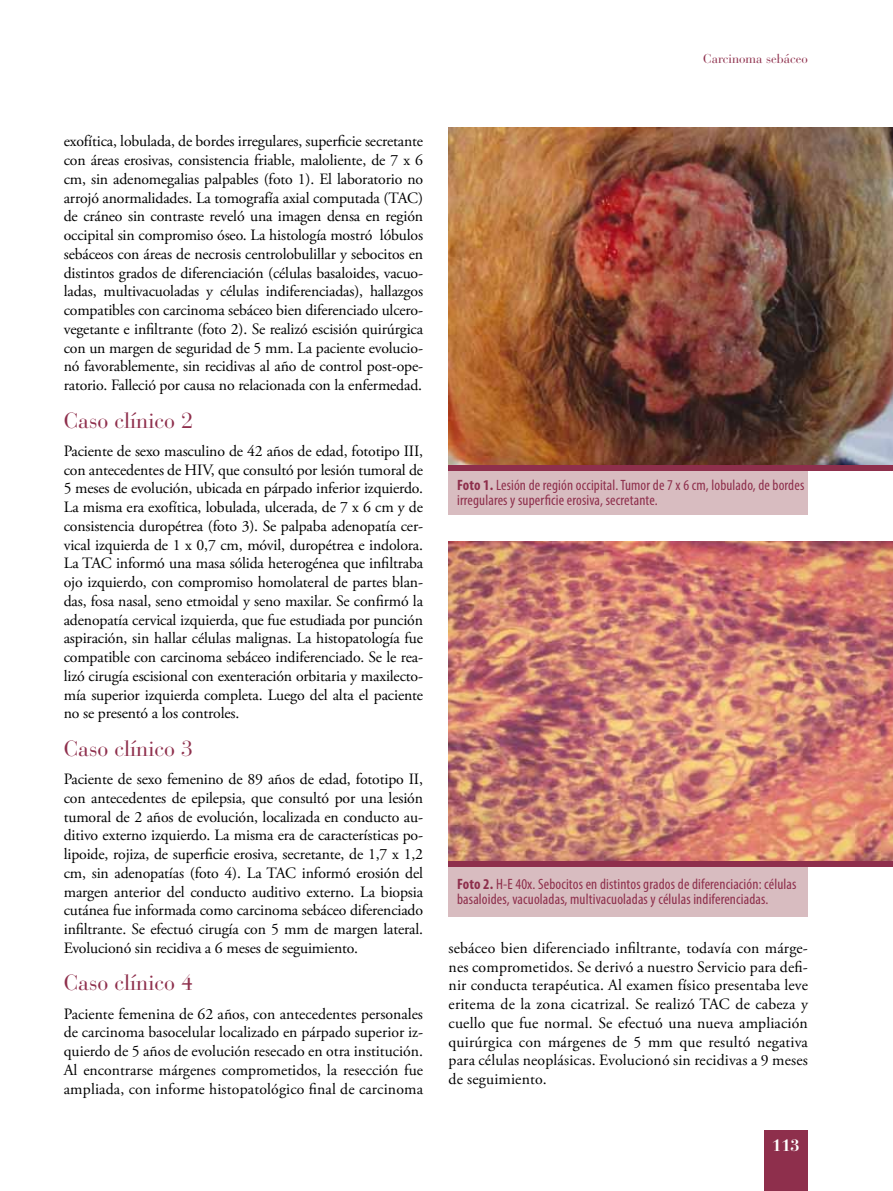
<style>
.page{position:relative;width:893px;height:1191px;background:#fff}
.page>*{position:absolute;margin:0;border:0;box-sizing:border-box;transform-origin:0 0}
.t1{font:21.75px "Bauer Bodoni";color:#8e2f4c}
.t2{font:700 16.5px "Bauer Bodoni";color:#fff}
.t3{font:15.75px/18.8px "Adobe Garamond Pro";letter-spacing:-.01em;color:#000;text-align:justify}
.t4{font:condensed 15px/15px "Myriad Pro";letter-spacing:.01em;color:#8e2f4c}
.t5{font:12.75px "Bauer Bodoni";color:#8e2f4c}
.s1{font-weight:700}
</style>
<div class="page">
<div style="left:764px;top:1130px;width:44px;height:61px;background:#8e2f4c"></div>
<img style="left:449px;top:541px;width:444px;height:320px">
<img style="left:449px;top:128px;width:444px;height:337px">
<div style="left:449px;top:469px;width:359px;height:46px;background:#d8bcc0"></div>
<div style="left:449px;top:866px;width:359px;height:50px;background:#d8bcc0"></div>
<div style="left:449px;top:465px;width:444px;height:5px;background:#8e2f4c"></div>
<div style="left:449px;top:861px;width:444px;height:5px;background:#8e2f4c"></div>
<p class="t5" style="left:703px;top:51px;width:106px">Carcinoma sebáceo</p>
<p class="t3" style="left:64px;top:133px;width:361px">exofítica, lobulada, de bordes irregulares, superficie secretante con áreas erosivas, consistencia friable, maloliente, de 7 x 6 cm, sin adenomegalias palpables (foto 1). El laboratorio no arrojó anormalidades. La tomografía axial computada (TAC) de cráneo sin contraste reveló una imagen densa en región occipital sin compromiso óseo. La histología mostró lóbulos sebáceos con áreas de necrosis centrolobulillar y sebocitos en distintos grados de diferenciación (células basaloides, vacuo&shy;ladas, multivacuoladas y células indiferenciadas), hallazgos compatibles con carcinoma sebáceo bien diferenciado ulcero&shy;vegetante e infiltrante (foto 2). Se realizó escisión quirúrgica con un margen de seguridad de 5 mm. La paciente evolucio&shy;nó favorablemente, sin recidivas al año de control post-ope&shy;ratorio. Falleció por causa no relacionada con la enfermedad.</p>
<h1 class="t1" style="left:64px;top:407px;width:131px">Caso clínico 2</h1>
<p class="t3" style="left:64px;top:442px;width:361px">Paciente de sexo masculino de 42 años de edad, fototipo III, con antecedentes de HIV, que consultó por lesión tumoral de 5 meses de evolución, ubicada en párpado inferior izquierdo.<br>La misma era exofítica, lobulada, ulcerada, de 7 x 6 cm y de consistencia duropétrea (foto 3). Se palpaba adenopatía cer&shy;vical izquierda de 1 x 0,7 cm, móvil, duropétrea e indolora.<br>La TAC informó una masa sólida heterogénea que infiltraba ojo izquierdo, con compromiso homolateral de partes blan&shy;das, fosa nasal, seno etmoidal y seno maxilar. Se confirmó la adenopatía cervical izquierda, que fue estudiada por punción aspiración, sin hallar células malignas. La histopatología fue compatible con carcinoma sebáceo indiferenciado. Se le rea&shy;lizó cirugía escisional con exenteración orbitaria y maxilecto&shy;mía superior izquierda completa. Luego del alta el paciente no se presentó a los controles.</p>
<h1 class="t1" style="left:64px;top:735px;width:131px">Caso clínico 3</h1>
<p class="t3" style="left:64px;top:770px;width:361px">Paciente de sexo femenino de 89 años de edad, fototipo II, con antecedentes de epilepsia, que consultó por una lesión tumoral de 2 años de evolución, localizada en conducto au&shy;ditivo externo izquierdo. La misma era de características po&shy;lipoide, rojiza, de superficie erosiva, secretante, de 1,7 x 1,2 cm, sin adenopatías (foto 4). La TAC informó erosión del margen anterior del conducto auditivo externo. La biopsia cutánea fue informada como carcinoma sebáceo diferenciado infiltrante. Se efectuó cirugía con 5 mm de margen lateral.<br>Evolucionó sin recidiva a 6 meses de seguimiento.</p>
<h1 class="t1" style="left:64px;top:970px;width:131px">Caso clínico 4</h1>
<p class="t3" style="left:64px;top:1004px;width:361px">Paciente femenina de 62 años, con antecedentes personales de carcinoma basocelular localizado en párpado superior iz&shy;quierdo de 5 años de evolución resecado en otra institución.<br>Al encontrarse márgenes comprometidos, la resección fue ampliada, con informe histopatológico final de carcinoma</p>
<p class="t4" style="left:457px;top:478px;width:349px"><span class="s1">Foto 1.</span> Lesión de región occipital. Tumor de 7 x 6 cm, lobulado, de bordes irregulares y superficie erosiva, secretante.</p>
<p class="t4" style="left:457px;top:876px;width:341px"><span class="s1">Foto 2.</span> H-E 40x. Sebocitos en distintos grados de diferenciación: células basaloides, vacuoladas, multivacuoladas y células indiferenciadas.</p>
<p class="t3" style="left:449px;top:939px;width:361px">sebáceo bien diferenciado infiltrante, todavía con márge&shy;nes comprometidos. Se derivó a nuestro Servicio para defi&shy;nir conducta terapéutica. Al examen físico presentaba leve eritema de la zona cicatrizal. Se realizó TAC de cabeza y cuello que fue normal. Se efectuó una nueva ampliación quirúrgica con márgenes de 5 mm que resultó negativa para células neoplásicas. Evolucionó sin recidivas a 9 meses de seguimiento.</p>
<p class="t2" style="left:772px;top:1135px;width:29px">113</p>
</div>
